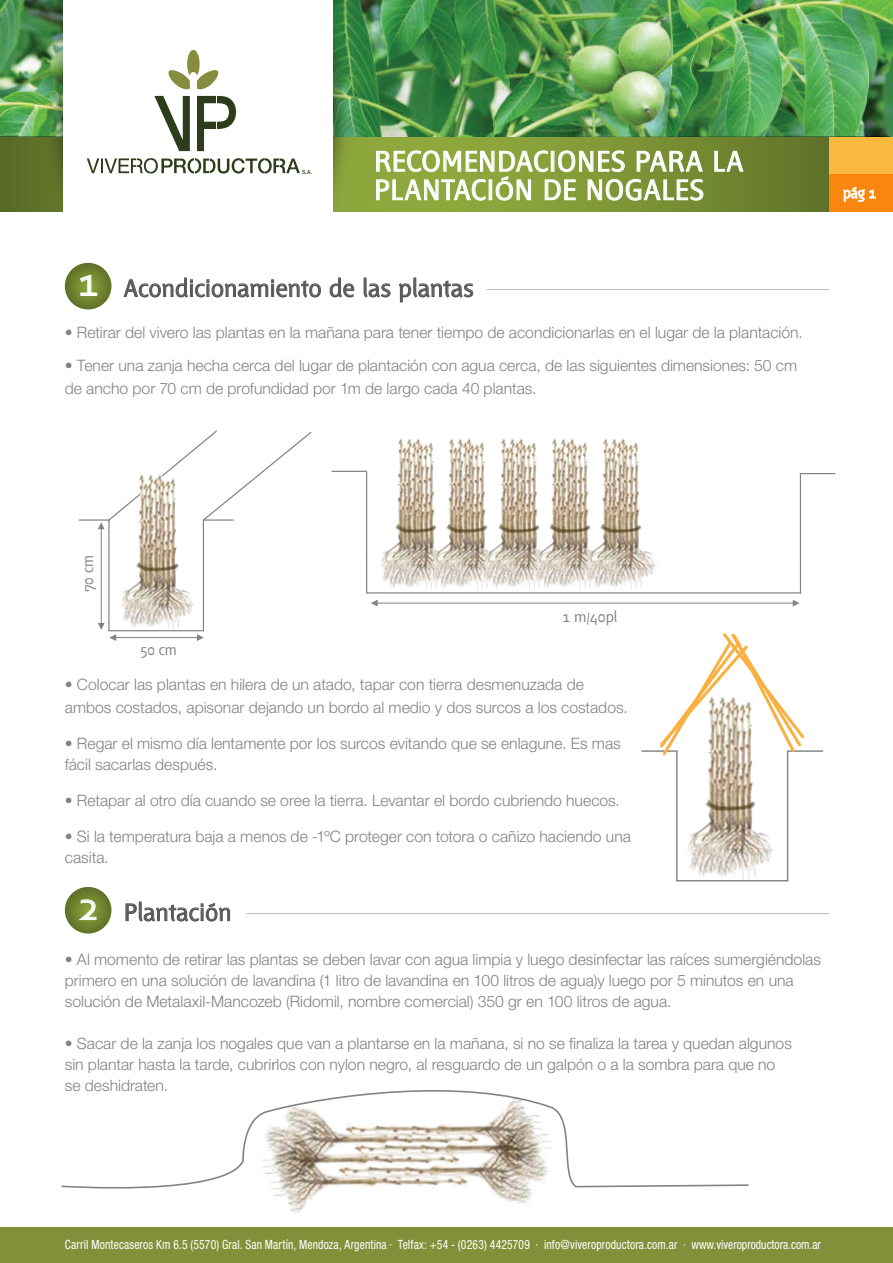
<style>
.page{position:relative;width:893px;height:1263px;background:#fff}
.page>*{position:absolute;margin:0;border:0;box-sizing:border-box;transform-origin:0 0}
.t1{font:28.5px/28.5px "Fontana ND Aa Os F";letter-spacing:.015em;color:#fff}
.t2{font:24px "Fontana ND Aa Os F";letter-spacing:.015em;color:#57585a}
.t3{font:300 15.75px/21px "Helvetica Neue LT Std";color:#808284}
.t4{font:15px "Fontana ND Aa Os F";color:#808285;scale:.96 1}
.t5{font:15px "Fontana ND Aa Os F";color:#808285}
.t6{font:15px "Fontana ND Aa Os F";color:#fff;scale:.92 1}
.t7{font:condensed 12.75px "Helvetica Neue LT Std";letter-spacing:.01em;color:#fff;scale:.91 1}
.t8{font:500 5.7px "Helvetica Neue";color:#2d3c1a;scale:.9 1}
.s1{font-size:37.5px;color:#fff}
</style>
<div class="page">
<hr style="left:203px;top:520px;width:1px;height:111px;background:#808285">
<svg style="left:197px;top:636px;width:7px;height:5px"></svg>
<hr style="left:114px;top:637px;width:85px;height:1px;background:#808285">
<svg style="left:98px;top:623px;width:18px;height:18px"></svg>
<svg style="left:98px;top:430px;width:214px;height:99px"></svg>
<hr style="left:101px;top:527px;width:1px;height:98px;background:#808285">
<hr style="left:79px;top:519px;width:30px;height:2px;background:#808285">
<hr style="left:203px;top:519px;width:30px;height:2px;background:#808285">
<hr style="left:800px;top:474px;width:1px;height:119px;background:#808285">
<hr style="left:366px;top:472px;width:1px;height:121px;background:#808285">
<hr style="left:367px;top:592px;width:433px;height:1px;background:#808285">
<hr style="left:332px;top:471px;width:35px;height:1px;background:#808285">
<hr style="left:800px;top:473px;width:35px;height:1px;background:#808285">
<svg style="left:371px;top:600px;width:7px;height:6px"></svg>
<svg style="left:793px;top:600px;width:7px;height:6px"></svg>
<hr style="left:375px;top:603px;width:420px;height:1px;background:#808285">
<img style="left:390px;top:0;width:503px;height:137px">
<svg style="left:0;top:137px;width:829px;height:74px;background:#748a32"></svg>
<img style="left:6px;top:0;width:384px;height:212px">
<div style="left:63px;top:0;width:270px;height:260px;background:#fff"></div>
<svg style="left:87px;top:158px;width:213px;height:16px"></svg>
<svg style="left:154px;top:50px;width:82px;height:101px"></svg>
<div style="left:829px;top:137px;width:64px;height:74px;background:#fcb93f"></div>
<div style="left:829px;top:174px;width:64px;height:37px;background:#f9860f"></div>
<div style="left:0;top:1228px;width:893px;height:35px;background:#82903a"></div>
<svg style="left:124px;top:277px;width:197px;height:21px"></svg>
<svg style="left:330px;top:277px;width:24px;height:20px"></svg>
<svg style="left:364px;top:277px;width:26px;height:21px"></svg>
<svg style="left:399px;top:277px;width:74px;height:25px"></svg>
<svg style="left:64px;top:262px;width:48px;height:48px"></svg>
<svg style="left:126px;top:901px;width:104px;height:21px"></svg>
<svg style="left:64px;top:887px;width:48px;height:47px"></svg>
<hr style="left:487px;top:289px;width:342px;height:1px;background:#bcbdc0">
<hr style="left:246px;top:913px;width:583px;height:1px;background:#bcbdc0">
<svg style="left:843px;top:187px;width:33px;height:15px"></svg>
<svg style="left:714px;top:151px;width:29px;height:21px"></svg>
<svg style="left:376px;top:150px;width:327px;height:51px;background:#9fb263"></svg>
<img style="left:108px;top:473px;width:95px;height:163px">
<img style="left:367px;top:438px;width:52px;height:156px">
<img style="left:419px;top:438px;width:51px;height:156px">
<img style="left:470px;top:438px;width:51px;height:156px">
<img style="left:521px;top:438px;width:51px;height:156px">
<img style="left:572px;top:438px;width:92px;height:156px">
<img style="left:676px;top:758px;width:108px;height:124px">
<hr style="left:676px;top:751px;width:2px;height:130px;background:#808285">
<hr style="left:787px;top:751px;width:1px;height:130px;background:#808285">
<hr style="left:677px;top:880px;width:111px;height:1px;background:#808285">
<hr style="left:642px;top:750px;width:35px;height:2px;background:#808285">
<hr style="left:788px;top:750px;width:35px;height:2px;background:#808285">
<svg style="left:657px;top:633px;width:150px;height:125px"></svg>
<svg style="left:61px;top:1112px;width:688px;height:77px"></svg>
<img style="left:254px;top:1109px;width:81px;height:96px">
<img style="left:344px;top:1106px;width:215px;height:122px">
<img style="left:273px;top:1097px;width:62px;height:89px">
<img style="left:335px;top:1090px;width:215px;height:119px">
<p class="t8" style="left:302px;top:167px;width:13px">S.A.</p>
<h1 class="t1" style="left:374px;top:149px;width:371px">RECOMENDACIONES PARA LA<br>PLANTACIÓN DE NOGALES</h1>
<h2 class="t2" style="left:79px;top:277px;width:396px"><span class="s1">1</span> Acondicionamiento de las plantas</h2>
<p class="t3" style="left:65px;top:322px;width:739px">• Retirar del vivero las plantas en la mañana para tener tiempo de acondicionarlas en el lugar de la plantación.</p>
<p class="t3" style="left:65px;top:354px;width:734px;line-height:22.5px">• Tener una zanja hecha cerca del lugar de plantación con agua cerca, de las siguientes dimensiones: 50 cm de ancho por 70 cm de profundidad por 1m de largo cada 40 plantas.</p>
<p class="t6" style="left:843px;top:186px;width:37px">pág 1</p>
<p class="t4" style="left:81px;top:592px;width:40px;rotate:-90deg">70 cm</p>
<p class="t4" style="left:140px;top:643px;width:40px">50 cm</p>
<p class="t5" style="left:562px;top:610px;width:57px">1 m/40pl</p>
<p class="t3" style="left:65px;top:673px;width:564px;line-height:22.5px">• Colocar las plantas en hilera de un atado, tapar con tierra desmenuzada de ambos costados, apisonar dejando un bordo al medio y dos surcos a los costados.</p>
<p class="t3" style="left:65px;top:732px;width:557px">• Regar el mismo día lentamente por los surcos evitando que se enlagune. Es mas fácil sacarlas después.</p>
<p class="t3" style="left:65px;top:789px;width:557px">• Retapar al otro día cuando se oree la tierra. Levantar el bordo cubriendo huecos.</p>
<p class="t3" style="left:65px;top:825px;width:568px">• Si la temperatura baja a menos de -1ºC proteger con totora o cañizo haciendo una casita.</p>
<h2 class="t2" style="left:79px;top:901px;width:154px"><span class="s1">2</span> Plantación</h2>
<p class="t3" style="left:65px;top:949px;width:758px">• Al momento de retirar las plantas se deben lavar con agua limpia y luego desinfectar las raíces sumergiéndolas primero en una solución de lavandina (1 litro de lavandina en 100 litros de agua)y luego por 5 minutos en una solución de Metalaxil-Mancozeb (Ridomil, nombre comercial) 350 gr en 100 litros de agua.</p>
<p class="t3" style="left:65px;top:1033px;width:728px">• Sacar de la zanja los nogales que van a plantarse en la mañana, si no se finaliza la tarea y quedan algunos sin plantar hasta la tarde, cubrirlos con nylon negro, al resguardo de un galpón o a la sombra para que no se deshidraten.</p>
<p class="t7" style="left:65px;top:1237px;width:832px">Carril Montecaseros Km 6.5 (5570) Gral. San Martín, Mendoza, Argentina · Telfax: +54 - (0263) 4425709 · info@viveroproductora.com.ar · www.viveroproductora.com.ar</p>
</div>
